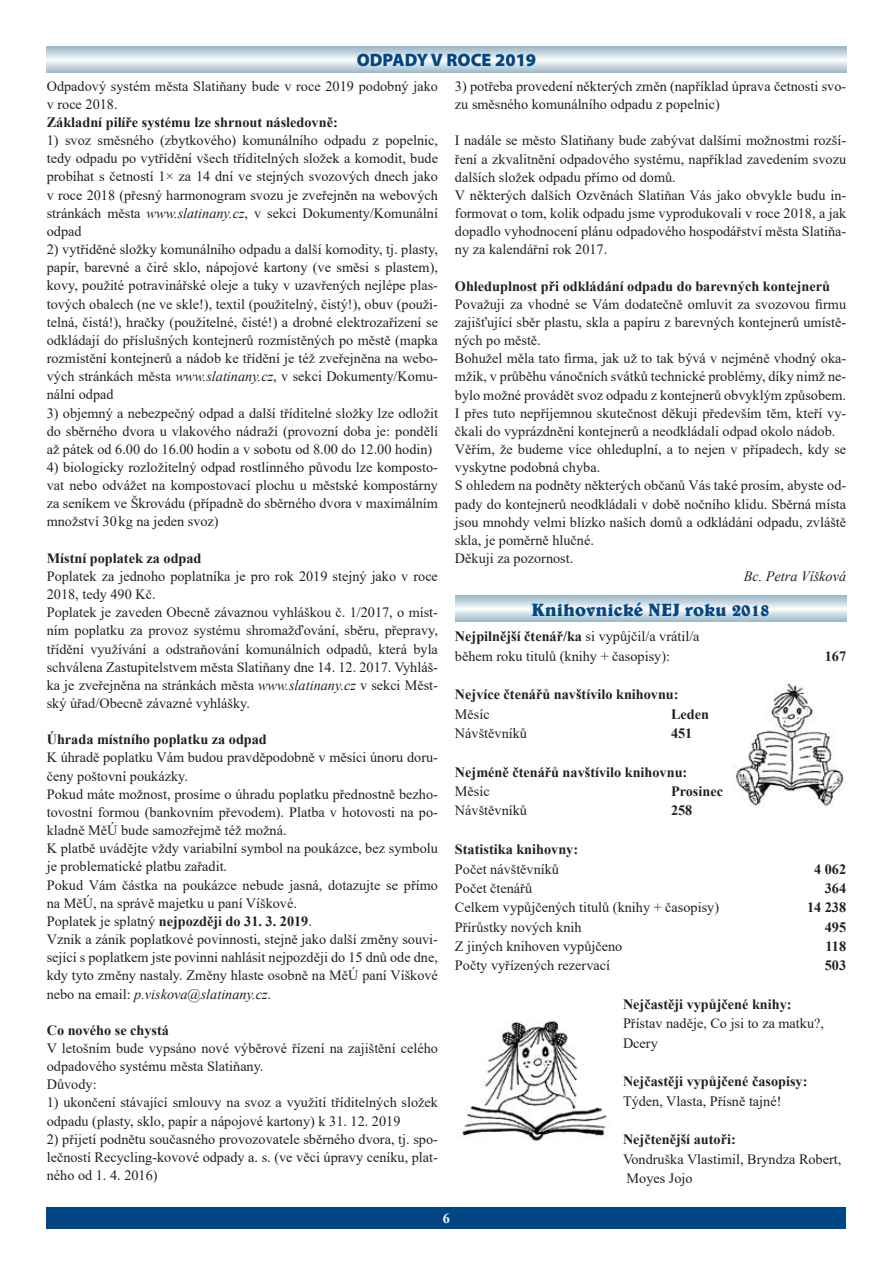
<style>
.page{position:relative;width:893px;height:1263px;background:#fff}
.page>*{position:absolute;margin:0;border:0;box-sizing:border-box;transform-origin:0 0}
.t1{font:700 18px "Belwe AT";color:#004684}
.t2{font:900 18px "Myriad Pro";color:#004684}
.t3{font:14.25px/18.1px "Times New Roman";color:#231f20}
.t4{font:700 14.25px "Times New Roman";color:#231f20}
.t5{font:italic 14.25px "Times New Roman";color:#231f20}
.t6{font:700 14.25px "Times New Roman";color:#fff}
.s1{font-style:italic}
.s2{font-weight:700}
</style>
<div class="page">
<div style="left:47px;top:1208px;width:799px;height:21px;background:#004684"></div>
<svg style="left:47px;top:47px;width:799px;height:25px"></svg>
<svg style="left:455px;top:596px;width:391px;height:25px"></svg>
<img style="left:732px;top:681px;width:112px;height:128px">
<img style="left:462px;top:1020px;width:145px;height:121px">
<p class="t2" style="left:357px;top:48px;width:181px">ODPADY V ROCE 2019</p>
<p class="t3" style="left:47px;top:76px;width:393px">Odpadový systém města Slatiňany bude v roce 2019 podobný jako v roce 2018.</p>
<p class="t4" style="left:47px;top:112px;width:292px">Základní pilíře systému lze shrnout následovně:</p>
<p class="t3" style="left:47px;top:131px;width:393px;text-align:justify">1) svoz směsného (zbytkového) komunálního odpadu z popelnic, tedy odpadu po vytřídění všech tříditelných složek a komodit, bude probíhat s četností 1× za 14 dní ve stejných svozových dnech jako v roce 2018 (přesný harmonogram svozu je zveřejněn na webových stránkách města <span class="s1">www.slatinany.cz</span>, v sekci Dokumenty/Komunální odpad</p>
<p class="t3" style="left:47px;top:240px;width:393px;text-align:justify">2) vytříděné složky komunálního odpadu a další komodity, tj. plasty, papír, barevné a čiré sklo, nápojové kartony (ve směsi s plastem), kovy, použité potravinářské oleje a tuky v uzavřených nejlépe plas&shy;tových obalech (ne ve skle!), textil (použitelný, čistý!), obuv (použi&shy;telná, čistá!), hračky (použitelné, čisté!) a drobné elektrozařízení se odkládají do příslušných kontejnerů rozmístěných po městě (mapka rozmístění kontejnerů a nádob ke třídění je též zveřejněna na webo&shy;vých stránkách města <span class="s1">www.slatinany.cz</span>, v sekci Dokumenty/Komu&shy;nální odpad</p>
<p class="t3" style="left:47px;top:403px;width:393px;text-align:justify">3) objemný a nebezpečný odpad a další tříditelné složky lze odložit do sběrného dvora u vlakového nádraží (provozní doba je: pondělí až pátek od 6.00 do 16.00 hodin a v sobotu od 8.00 do 12.00 hodin)</p>
<p class="t3" style="left:47px;top:458px;width:393px;text-align:justify">4) biologicky rozložitelný odpad rostlinného původu lze komposto&shy;vat nebo odvážet na kompostovací plochu u městské kompostárny za seníkem ve Škrovádu (případně do sběrného dvora v maximálním množství 30kg na jeden svoz)</p>
<p class="t4" style="left:47px;top:548px;width:156px">Místní poplatek za odpad</p>
<p class="t3" style="left:47px;top:567px;width:393px">Poplatek za jednoho poplatníka je pro rok 2019 stejný jako v roce 2018, tedy 490 Kč.<br>Poplatek je zaveden Obecně závaznou vyhláškou č. 1/2017, o míst&shy;ním poplatku za provoz systému shromažďování, sběru, přepravy, třídění využívání a odstraňování komunálních odpadů, která byla schválena Zastupitelstvem města Slatiňany dne 14. 12. 2017. Vyhláš&shy;ka je zveřejněna na stránkách města <span class="s1">www.slatinany.cz</span> v sekci Měst&shy;ský úřad/Obecně závazné vyhlášky.</p>
<p class="t4" style="left:47px;top:729px;width:222px">Úhrada místního poplatku za odpad</p>
<p class="t3" style="left:47px;top:748px;width:393px">K úhradě poplatku Vám budou pravděpodobně v měsíci únoru doru&shy;čeny poštovní poukázky.<br>Pokud máte možnost, prosíme o úhradu poplatku přednostně bezho&shy;tovostní formou (bankovním převodem). Platba v hotovosti na po&shy;kladně MěÚ bude samozřejmě též možná.<br>K platbě uvádějte vždy variabilní symbol na poukázce, bez symbolu je problematické platbu zařadit.<br>Pokud Vám částka na poukázce nebude jasná, dotazujte se přímo na MěÚ, na správě majetku u paní Víškové.<br>Poplatek je splatný <span class="s2">nejpozději do 31. 3. 2019</span>.<br>Vznik a zánik poplatkové povinnosti, stejně jako další změny souvi&shy;sející s poplatkem jste povinni nahlásit nejpozději do 15 dnů ode dne, kdy tyto změny nastaly. Změny hlaste osobně na MěÚ paní Víškové nebo na email: <span class="s1">p.viskova@slatinany.cz</span>.</p>
<p class="t4" style="left:47px;top:1020px;width:124px">Co nového se chystá</p>
<p class="t3" style="left:47px;top:1039px;width:393px">V letošním bude vypsáno nové výběrové řízení na zajištění celého odpadového systému města Slatiňany.<br>Důvody:</p>
<p class="t3" style="left:47px;top:1093px;width:393px">1) ukončení stávající smlouvy na svoz a využití tříditelných složek odpadu (plasty, sklo, papír a nápojové kartony) k 31. 12. 2019</p>
<p class="t3" style="left:47px;top:1129px;width:393px;text-align:justify">2) přijetí podnětu současného provozovatele sběrného dvora, tj. spo&shy;lečností Recycling-kovové odpady a. s. (ve věci úpravy ceníku, plat&shy;ného od 1. 4. 2016)</p>
<p class="t3" style="left:455px;top:77px;width:393px">3) potřeba provedení některých změn (například úprava četnosti svo&shy;zu směsného komunálního odpadu z popelnic)</p>
<p class="t3" style="left:455px;top:131px;width:393px">I nadále se město Slatiňany bude zabývat dalšími možnostmi rozší&shy;ření a zkvalitnění odpadového systému, například zavedením svozu dalších složek odpadu přímo od domů.<br>V některých dalších Ozvěnách Slatiňan Vás jako obvykle budu in&shy;formovat o tom, kolik odpadu jsme vyprodukovali v roce 2018, a jak dopadlo vyhodnocení plánu odpadového hospodářství města Slatiňa&shy;ny za kalendářní rok 2017.</p>
<p class="t4" style="left:455px;top:276px;width:377px">Ohleduplnost při odkládání odpadu do barevných kontejnerů</p>
<p class="t3" style="left:455px;top:294px;width:393px">Považuji za vhodné se Vám dodatečně omluvit za svozovou firmu zajišťující sběr plastu, skla a papíru z barevných kontejnerů umístě&shy;ných po městě.<br>Bohužel měla tato firma, jak už to tak bývá v nejméně vhodný oka&shy;mžik, v průběhu vánočních svátků technické problémy, díky nimž ne&shy;bylo možné provádět svoz odpadu z kontejnerů obvyklým způsobem.<br>I přes tuto nepříjemnou skutečnost děkuji především těm, kteří vy&shy;čkali do vyprázdnění kontejnerů a neodkládali odpad okolo nádob.<br>Věřím, že budeme více ohleduplní, a to nejen v případech, kdy se vyskytne podobná chyba.<br>S ohledem na podněty některých občanů Vás také prosím, abyste od&shy;pady do kontejnerů neodkládali v době nočního klidu. Sběrná místa jsou mnohdy velmi blízko našich domů a odkládání odpadu, zvláště skla, je poměrně hlučné.<br>Děkuji za pozornost.</p>
<p class="t5" style="left:744px;top:566px;width:104px">Bc. Petra Víšková</p>
<p class="t1" style="left:531px;top:598px;width:240px">Knihovnické NEJ roku 2018</p>
<p class="t3" style="left:455px;top:626px;width:246px;line-height:19.4px"><span class="s2">Nejpilnější čtenář/ka</span> si vypůjčil/a vrátil/a během roku titulů (knihy + časopisy):</p>
<p class="t4" style="left:825px;top:646px;width:23px">167</p>
<p class="t4" style="left:455px;top:684px;width:225px">Nejvíce čtenářů navštívilo knihovnu:</p>
<p class="t3" style="left:455px;top:704px;width:36px">Měsíc</p>
<p class="t4" style="left:671px;top:704px;width:40px">Leden</p>
<p class="t3" style="left:455px;top:724px;width:74px">Návštěvníků</p>
<p class="t4" style="left:671px;top:723px;width:23px">451</p>
<p class="t4" style="left:455px;top:762px;width:234px">Nejméně čtenářů navštívilo knihovnu:</p>
<p class="t3" style="left:455px;top:782px;width:36px">Měsíc</p>
<p class="t4" style="left:671px;top:781px;width:53px">Prosinec</p>
<p class="t3" style="left:455px;top:801px;width:74px">Návštěvníků</p>
<p class="t4" style="left:671px;top:800px;width:23px">258</p>
<p class="t4" style="left:455px;top:839px;width:125px">Statistika knihovny:</p>
<p class="t3" style="left:455px;top:859px;width:106px">Počet návštěvníků</p>
<p class="t4" style="left:814px;top:858px;width:34px">4 062</p>
<p class="t3" style="left:455px;top:878px;width:79px">Počet čtenářů</p>
<p class="t4" style="left:825px;top:878px;width:23px">364</p>
<p class="t3" style="left:455px;top:898px;width:266px">Celkem vypůjčených titulů (knihy + časopisy)</p>
<p class="t4" style="left:807px;top:897px;width:41px">14 238</p>
<p class="t3" style="left:455px;top:917px;width:128px">Přírůstky nových knih</p>
<p class="t4" style="left:825px;top:916px;width:23px">495</p>
<p class="t3" style="left:455px;top:937px;width:169px">Z jiných knihoven vypůjčeno</p>
<p class="t4" style="left:826px;top:936px;width:22px">118</p>
<p class="t3" style="left:455px;top:956px;width:157px">Počty vyřízených rezervací</p>
<p class="t4" style="left:825px;top:955px;width:23px">503</p>
<p class="t4" style="left:623px;top:994px;width:170px">Nejčastěji vypůjčené knihy:</p>
<p class="t3" style="left:623px;top:1013px;width:203px;line-height:19.4px">Přístav naděje, Co jsi to za matku?,<br>Dcery</p>
<p class="t4" style="left:623px;top:1071px;width:186px">Nejčastěji vypůjčené časopisy:</p>
<p class="t3" style="left:623px;top:1091px;width:160px">Týden, Vlasta, Přísně tajné!</p>
<p class="t4" style="left:623px;top:1129px;width:114px">Nejčtenější autoři:</p>
<p class="t3" style="left:623px;top:1149px;width:220px;line-height:19.4px">Vondruška Vlastimil, Bryndza Robert,<br>Moyes Jojo</p>
<p class="t6" style="left:443px;top:1208px;width:9px">6</p>
</div>
